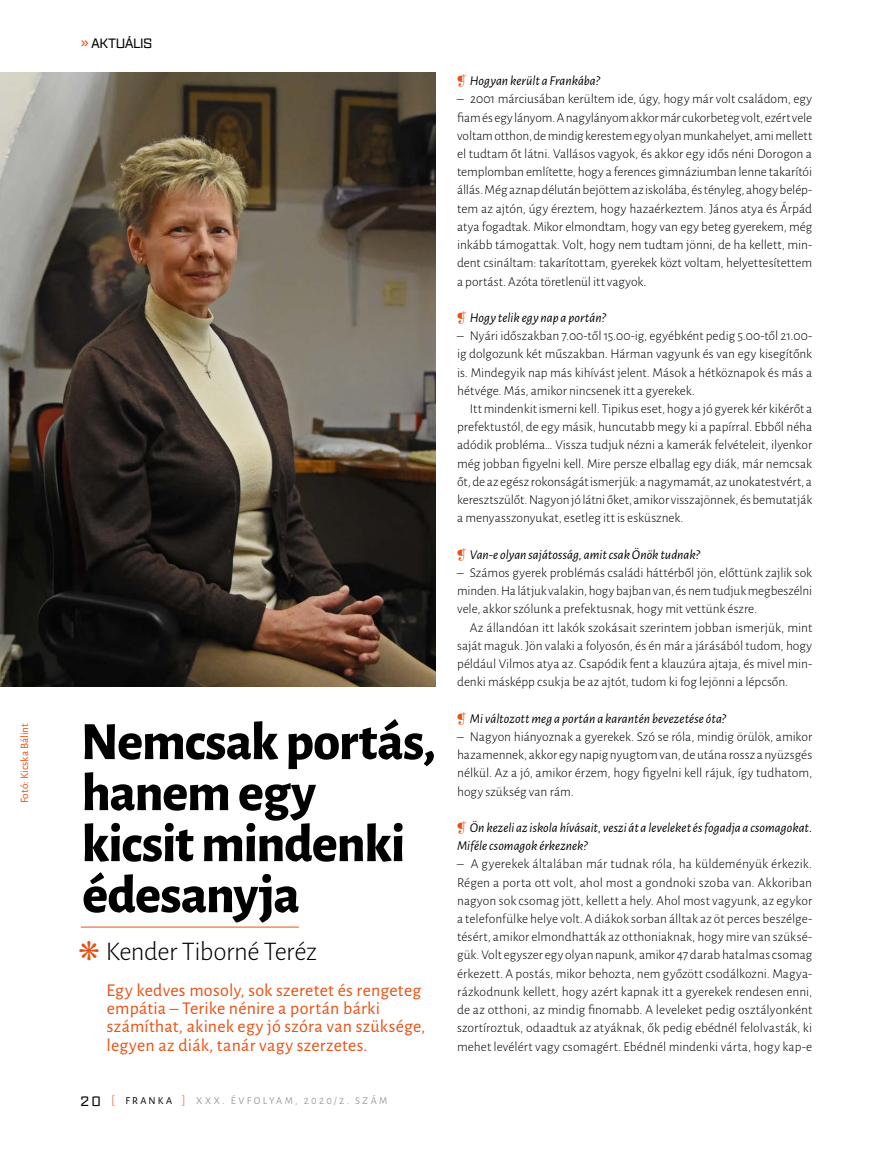
<style>
.page{position:relative;width:893px;height:1149px;background:#fff}
.page>*{position:absolute;margin:0;border:0;box-sizing:border-box;transform-origin:0 0}
.t1{font:800 54px/51px "Alegreya Sans";letter-spacing:-.02em;color:#000}
.t2{font:300 27px "Alegreya Sans";letter-spacing:-.015em;color:#000}
.t3{font:18px/18.1px "Alegreya Sans";letter-spacing:.01em;color:#e85113}
.t4{font:300 13.5px/18.1px "Alegreya Sans";color:#000;text-align:justify}
.t5{font:italic 13.5px/18.1px "Alegreya Sans";letter-spacing:.005em;color:#000}
.t6{font:13.5px "Ironstrike";color:#000}
.t7{font:11.25px "Alegreya Sans";color:#e85113}
.t8{font:10.5px "Alegreya Sans";letter-spacing:.215em;color:#9c9e9f}
.s1{color:#e85113}
.s2{font-family:"Ironstrike";font-size:13.5px;color:#000}
.s3{font-weight:300;font-size:13.5px;color:#e85113}
.s4{color:#000}
</style>
<div class="page">
<hr style="left:81px;top:926px;width:218px;height:1px;background:#e85113">
<img style="left:0;top:72px;width:436px;height:614px">
<p class="t7" style="left:17px;top:803px;width:82px;rotate:-90deg">Fotó: Kicska Bálint</p>
<p class="t6" style="left:81px;top:35px;width:73px"><span class="s1">»</span> AKTUÁLIS</p>
<h1 class="t1" style="left:81px;top:712px;width:356px">Nemcsak portás, hanem egy kicsit mindenki édesanyja</h1>
<h2 class="t2" style="left:79px;top:933px;width:240px"><span class="s1">❋</span> Kender Tiborné Teréz</h2>
<h3 class="t3" style="left:106px;top:979px;width:320px">Egy kedves mosoly, sok szeretet és rengeteg empátia – Terike nénire a portán bárki számíthat, akinek egy jó szóra van szüksége, legyen az diák, tanár vagy szerzetes.</h3>
<p class="t8" style="left:81px;top:1093px;width:159px"><span class="s2">20</span> <span class="s3">[</span> <span class="s4">FRANKA</span> <span class="s3">]</span> XXX. évfolyam</p>
<p class="t8" style="left:295px;top:1093px;width:69px">, 2020/2. szám</p>
<p class="t5" style="left:457px;top:71px;width:144px"><span class="s1">❡</span> Hogyan került a Frankába?</p>
<p class="t4" style="left:457px;top:90px;width:357px">– 2001 márciusában kerültem ide, úgy, hogy már volt családom, egy fiam és egy lányom. A nagylányom akkor már cukorbeteg volt, ezért vele voltam otthon, de mindig kerestem egy olyan munkahelyet, ami mellett el tudtam őt látni. Vallásos vagyok, és akkor egy idős néni Dorogon a templomban említette, hogy a ferences gimnáziumban lenne takarítói állás. Még aznap délután bejöttem az iskolába, és tényleg, ahogy belép&shy;tem az ajtón, úgy éreztem, hogy hazaérkeztem. János atya és Árpád atya fogadtak. Mikor elmondtam, hogy van egy beteg gyerekem, még inkább támogattak. Volt, hogy nem tudtam jönni, de ha kellett, min&shy;dent csináltam: takarítottam, gyerekek közt voltam, helyettesítettem a portást. Azóta töretlenül itt vagyok.</p>
<p class="t5" style="left:457px;top:308px;width:150px"><span class="s1">❡</span> Hogy telik egy nap a portán?</p>
<p class="t4" style="left:457px;top:326px;width:357px">– Nyári időszakban 7.00-től 15.00-ig, egyébként pedig 5.00-től 21.00- ig dolgozunk két műszakban. Hárman vagyunk és van egy kisegítőnk is. Mindegyik nap más kihívást jelent. Mások a hétköznapok és más a hétvége. Más, amikor nincsenek itt a gyerekek.</p>
<p class="t4" style="left:457px;top:399px;width:357px;text-indent:13px">Itt mindenkit ismerni kell. Tipikus eset, hogy a jó gyerek kér kikérőt a prefektustól, de egy másik, huncutabb megy ki a papírral. Ebből néha adódik probléma… Vissza tudjuk nézni a kamerák felvételeit, ilyenkor még jobban figyelni kell. Mire persze elballag egy diák, már nemcsak őt, de az egész rokonságát ismerjük: a nagymamát, az unokatestvért, a keresztszülőt. Nagyon jó látni őket, amikor visszajönnek, és bemutatják a menyasszonyukat, esetleg itt is esküsznek.</p>
<p class="t5" style="left:457px;top:544px;width:244px"><span class="s1">❡</span> Van-e olyan sajátosság, amit csak Önök tudnak?</p>
<p class="t4" style="left:457px;top:563px;width:357px">– Számos gyerek problémás családi háttérből jön, előttünk zajlik sok minden. Ha látjuk valakin, hogy bajban van, és nem tudjuk megbeszélni vele, akkor szólunk a prefektusnak, hogy mit vettünk észre.</p>
<p class="t4" style="left:457px;top:617px;width:357px;text-indent:13px">Az állandóan itt lakók szokásait szerintem jobban ismerjük, mint saját maguk. Jön valaki a folyosón, és én már a járásából tudom, hogy például Vilmos atya az. Csapódik fent a klauzúra ajtaja, és mivel min&shy;denki másképp csukja be az ajtót, tudom ki fog lejönni a lépcsőn.</p>
<p class="t5" style="left:457px;top:708px;width:270px"><span class="s1">❡</span> Mi változott meg a portán a karantén bevezetése óta?</p>
<p class="t4" style="left:457px;top:726px;width:357px">– Nagyon hiányoznak a gyerekek. Szó se róla, mindig örülök, amikor hazamennek, akkor egy napig nyugtom van, de utána rossz a nyüzsgés nélkül. Az a jó, amikor érzem, hogy figyelni kell rájuk, így tudhatom, hogy szükség van rám.</p>
<p class="t5" style="left:457px;top:817px;width:356px"><span class="s1">❡</span> Ön kezeli az iskola hívásait, veszi át a leveleket és fogadja a csomagokat.<br>Miféle csomagok érkeznek?</p>
<p class="t4" style="left:457px;top:854px;width:357px">– A gyerekek általában már tudnak róla, ha küldeményük érkezik.<br>Régen a porta ott volt, ahol most a gondnoki szoba van. Akkoriban nagyon sok csomag jött, kellett a hely. Ahol most vagyunk, az egykor a telefonfülke helye volt. A diákok sorban álltak az öt perces beszélge&shy;tésért, amikor elmondhatták az otthoniaknak, hogy mire van szüksé&shy;gük. Volt egyszer egy olyan napunk, amikor 47 darab hatalmas csomag érkezett. A postás, mikor behozta, nem győzött csodálkozni. Magya&shy;rázkodnunk kellett, hogy azért kapnak itt a gyerekek rendesen enni, de az otthoni, az mindig finomabb. A leveleket pedig osztályonként szortíroztuk, odaadtuk az atyáknak, ők pedig ebédnél felolvasták, ki mehet levélért vagy csomagért. Ebédnél mindenki várta, hogy kap-e</p>
</div>
